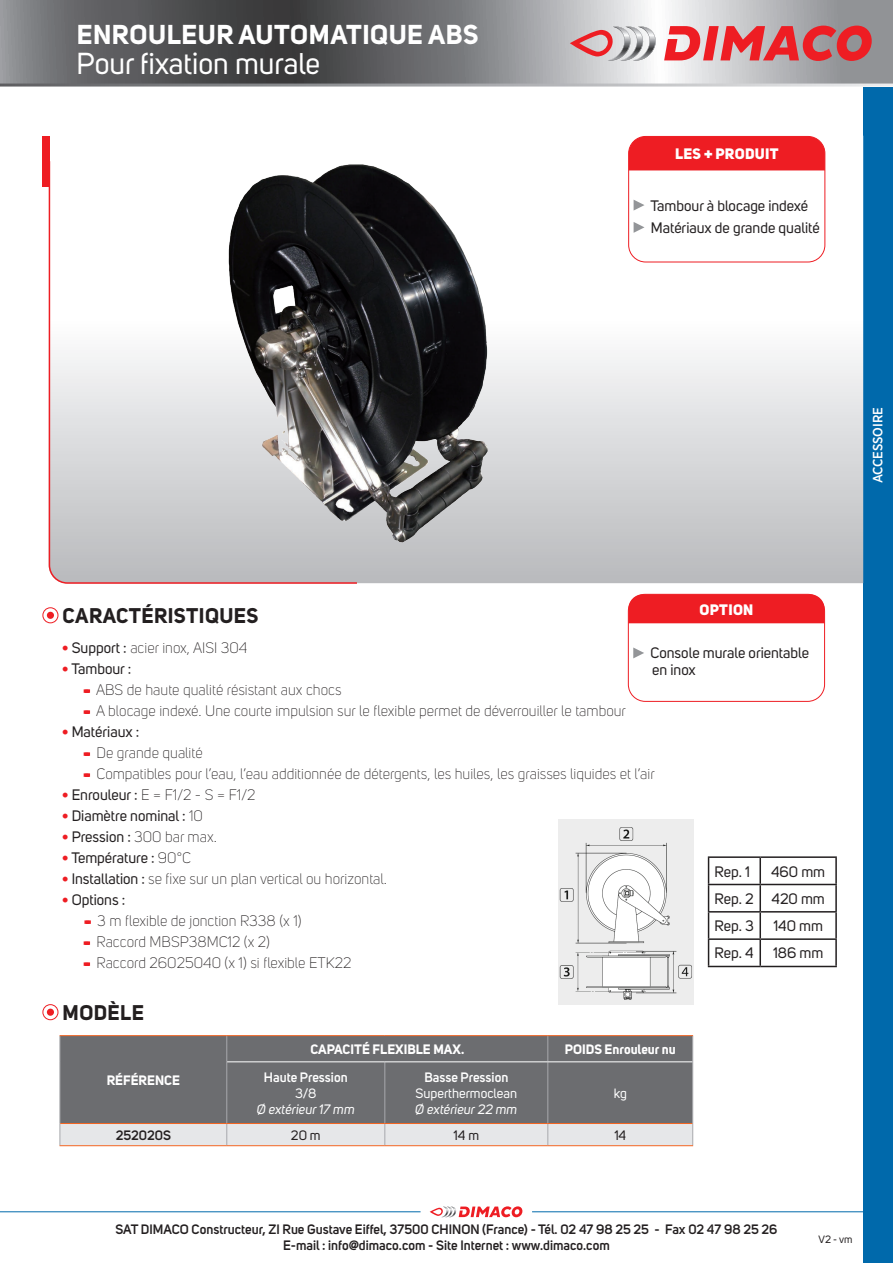
<style>
.page{position:relative;width:893px;height:1263px;background:#fff}
.page>*{position:absolute;margin:0;border:0;box-sizing:border-box;transform-origin:0 0}
.t1{font:30px "Uni Sans";color:#fff}
.t2{font:700 27px "Uni Sans";letter-spacing:.02em;color:#fff}
.t3{font:700 21px "Uni Sans";letter-spacing:.02em;color:#231f20}
.t4{font:300 15px "Uni Sans";color:#231f20}
.t5{font:15px "Uni Sans";color:#231f20}
.t6{font:800 15px "Uni Sans";letter-spacing:.02em;color:#fff}
.t7{font:600 13.5px/16.2px "Uni Sans";color:#231f20;text-align:center}
.t8{font:700 13.5px "Uni Sans";color:#fff}
.t9{font:italic 13.5px "Uni Sans";color:#fff}
.t10{font:600 13.5px "Uni Sans";color:#fff}
.t11{font:13.5px "Uni Sans";color:#fff}
.t12{font:500 13.5px "Gotham Narrow";letter-spacing:-.01em;color:#fff}
.t13{font:13.5px "Uni Sans";color:#231f20}
.t14{font:10.5px "Uni Sans";color:#231f20}
.s1{font-weight:800;color:#ee1d23}
.s2{font-weight:400}
.s3{font-size:12px;color:#ee1d23}
.s4{font-weight:300}
</style>
<div class="page">
<svg style="left:0;top:0;width:893px;height:87px;background:#808183"></svg>
<svg style="left:430px;top:1206px;width:92px;height:11px"></svg>
<hr style="left:0;top:1211px;width:421px;height:1px;background:#0069ab">
<hr style="left:532px;top:1211px;width:361px;height:1px;background:#0069ab">
<svg style="left:664px;top:26px;width:208px;height:35px;background:#d76468"></svg>
<svg style="left:570px;top:27px;width:87px;height:34px;background:#cdb0b3"></svg>
<div style="left:863px;top:87px;width:30px;height:1176px;background:#0069ab"></div>
<svg style="left:358px;top:148px;width:505px;height:435px"></svg>
<svg style="left:48px;top:161px;width:310px;height:423px"></svg>
<div style="left:43px;top:136px;width:7px;height:51px;background:#ee1d23"></div>
<div style="left:628px;top:136px;width:197px;height:126px;border:1px solid #ee1d23;border-radius:17px"></div>
<div style="left:629px;top:136px;width:196px;height:34px;background:#ee1d23"></div>
<svg style="left:634px;top:200px;width:10px;height:11px"></svg>
<svg style="left:634px;top:222px;width:10px;height:11px"></svg>
<div style="left:43px;top:607px;width:15px;height:16px;border:1px solid #ee1d23;border-radius:50%"></div>
<div style="left:47px;top:612px;width:7px;height:7px;background:#ee1d23;border-radius:50%"></div>
<img style="left:224px;top:162px;width:266px;height:383px">
<div style="left:628px;top:594px;width:197px;height:108px;border:1px solid #ee1d23;border-radius:17px"></div>
<div style="left:628px;top:594px;width:197px;height:29px;background:#ee1d23"></div>
<svg style="left:633px;top:647px;width:11px;height:11px"></svg>
<div style="left:43px;top:1004px;width:15px;height:16px;border:1px solid #ee1d23;border-radius:50%"></div>
<div style="left:47px;top:1008px;width:7px;height:8px;background:#ee1d23;border-radius:50%"></div>
<div style="left:61px;top:1036px;width:631px;height:87px;background:#6c6d70"></div>
<svg style="left:60px;top:1036px;width:1px;height:26px"></svg>
<svg style="left:226px;top:1036px;width:1px;height:26px"></svg>
<svg style="left:547px;top:1036px;width:1px;height:25px"></svg>
<svg style="left:692px;top:1036px;width:1px;height:26px"></svg>
<hr style="left:60px;top:1062px;width:1px;height:61px;background:#a8a9ad">
<hr style="left:226px;top:1062px;width:1px;height:61px;background:#a8a9ad">
<hr style="left:384px;top:1062px;width:1px;height:61px;background:#a8a9ad">
<hr style="left:547px;top:1062px;width:1px;height:61px;background:#a8a9ad">
<hr style="left:692px;top:1062px;width:1px;height:61px;background:#a8a9ad">
<div style="left:60px;top:1123px;width:633px;height:22px;background:#e6e7e9"></div>
<hr style="left:548px;top:1061px;width:144px;height:1px;background:#fff">
<hr style="left:227px;top:1061px;width:158px;height:1px;background:#fff">
<hr style="left:385px;top:1061px;width:163px;height:1px;background:#fff">
<hr style="left:60px;top:1035px;width:167px;height:1px;background:#f36421">
<hr style="left:227px;top:1035px;width:158px;height:1px;background:#f36421">
<hr style="left:385px;top:1035px;width:163px;height:1px;background:#f36421">
<hr style="left:548px;top:1035px;width:145px;height:1px;background:#f36421">
<hr style="left:60px;top:1123px;width:167px;height:1px;background:#f36421">
<hr style="left:227px;top:1123px;width:158px;height:1px;background:#f36421">
<hr style="left:385px;top:1123px;width:163px;height:1px;background:#f36421">
<hr style="left:548px;top:1123px;width:144px;height:1px;background:#f36421">
<hr style="left:60px;top:1145px;width:167px;height:1px;background:#f36421">
<hr style="left:227px;top:1145px;width:158px;height:1px;background:#f36421">
<hr style="left:385px;top:1145px;width:163px;height:1px;background:#f36421">
<hr style="left:548px;top:1145px;width:145px;height:1px;background:#f36421">
<hr style="left:708px;top:856px;width:52px;height:2px;background:#231f20">
<hr style="left:760px;top:856px;width:77px;height:2px;background:#231f20">
<hr style="left:759px;top:858px;width:2px;height:26px;background:#231f20">
<hr style="left:835px;top:858px;width:2px;height:26px;background:#231f20">
<hr style="left:708px;top:884px;width:52px;height:1px;background:#231f20">
<hr style="left:760px;top:884px;width:77px;height:1px;background:#231f20">
<hr style="left:759px;top:885px;width:2px;height:26px;background:#231f20">
<hr style="left:835px;top:885px;width:2px;height:26px;background:#231f20">
<hr style="left:708px;top:911px;width:52px;height:1px;background:#231f20">
<hr style="left:760px;top:911px;width:77px;height:1px;background:#231f20">
<hr style="left:759px;top:912px;width:2px;height:26px;background:#231f20">
<hr style="left:835px;top:912px;width:2px;height:26px;background:#231f20">
<hr style="left:708px;top:938px;width:52px;height:2px;background:#231f20">
<svg style="left:708px;top:858px;width:1px;height:108px"></svg>
<hr style="left:760px;top:938px;width:77px;height:2px;background:#231f20">
<hr style="left:759px;top:940px;width:2px;height:26px;background:#231f20">
<hr style="left:835px;top:940px;width:2px;height:26px;background:#231f20">
<hr style="left:708px;top:966px;width:52px;height:1px;background:#231f20">
<hr style="left:760px;top:966px;width:77px;height:1px;background:#231f20">
<img style="left:558px;top:819px;width:135px;height:185px">
<p class="t2" style="left:77px;top:18px;width:403px">ENROULEUR AUTOMATIQUE ABS</p>
<p class="t1" style="left:77px;top:46px;width:245px">Pour fixation murale</p>
<p class="t6" style="left:675px;top:144px;width:105px">LES + PRODUIT</p>
<p class="t5" style="left:650px;top:197px;width:159px">Tambour à blocage indexé</p>
<p class="t5" style="left:651px;top:219px;width:170px">Matériaux de grande qualité</p>
<p class="t12" style="left:869px;top:483px;width:77px;rotate:-90deg">ACCESSOIRE</p>
<p class="t3" style="left:63px;top:603px;width:197px">CARACTÉRISTIQUES</p>
<p class="t6" style="left:699px;top:600px;width:55px">OPTION</p>
<p class="t5" style="left:650px;top:644px;width:160px">Console murale orientable</p>
<p class="t5" style="left:652px;top:661px;width:45px">en inox</p>
<p class="t4" style="left:62px;top:639px;width:187px"><span class="s1">•</span> <span class="s2">Support :</span> acier inox, AISI 304</p>
<p class="t5" style="left:62px;top:660px;width:71px"><span class="s1">•</span> Tambour :</p>
<p class="t4" style="left:84px;top:681px;width:259px"><span class="s3">-</span> ABS de haute qualité résistant aux chocs</p>
<p class="t4" style="left:84px;top:702px;width:543px"><span class="s3">-</span> A blocage indexé. Une courte impulsion sur le flexible permet de déverrouiller le tambour</p>
<p class="t5" style="left:62px;top:723px;width:79px"><span class="s1">•</span> Matériaux :</p>
<p class="t4" style="left:84px;top:744px;width:120px"><span class="s3">-</span> De grande qualité</p>
<p class="t4" style="left:84px;top:765px;width:572px"><span class="s3">-</span> Compatibles pour l’eau, l’eau additionnée de détergents, les huiles, les graisses liquides et l’air</p>
<p class="t4" style="left:62px;top:786px;width:195px"><span class="s1">•</span> <span class="s2">Enrouleur :</span> E = F1/2 - S = F1/2</p>
<p class="t5" style="left:62px;top:807px;width:142px"><span class="s1">•</span> Diamètre nominal : <span class="s4">10</span></p>
<p class="t4" style="left:62px;top:828px;width:156px"><span class="s1">•</span> <span class="s2">Pression :</span> 300 bar max.</p>
<p class="t5" style="left:62px;top:849px;width:130px"><span class="s1">•</span> Température : <span class="s4">90°C</span></p>
<p class="t4" style="left:62px;top:870px;width:326px"><span class="s1">•</span> <span class="s2">Installation :</span> se fixe sur un plan vertical ou horizontal.</p>
<p class="t5" style="left:62px;top:891px;width:65px"><span class="s1">•</span> Options :</p>
<p class="t4" style="left:85px;top:912px;width:218px"><span class="s3">-</span> 3 m flexible de jonction R338 (x 1)</p>
<p class="t4" style="left:84px;top:933px;width:187px"><span class="s3">-</span> Raccord MBSP38MC12 (x 2)</p>
<p class="t4" style="left:84px;top:954px;width:269px"><span class="s3">-</span> Raccord 26025040 (x 1) si flexible ETK22</p>
<p class="t5" style="left:715px;top:863px;width:37px">Rep. 1</p>
<p class="t5" style="left:771px;top:863px;width:56px">460 mm</p>
<p class="t5" style="left:715px;top:890px;width:41px">Rep. 2</p>
<p class="t5" style="left:771px;top:890px;width:55px">420 mm</p>
<p class="t5" style="left:715px;top:917px;width:41px">Rep. 3</p>
<p class="t5" style="left:773px;top:917px;width:51px">140 mm</p>
<p class="t5" style="left:715px;top:944px;width:41px">Rep. 4</p>
<p class="t5" style="left:773px;top:944px;width:52px">186 mm</p>
<p class="t3" style="left:63px;top:1000px;width:83px">MODÈLE</p>
<p class="t8" style="left:107px;top:1071px;width:75px">RÉFÉRENCE</p>
<p class="t8" style="left:310px;top:1041px;width:155px">CAPACITÉ FLEXIBLE MAX.</p>
<p class="t8" style="left:565px;top:1041px;width:112px">POIDS Enrouleur nu</p>
<p class="t10" style="left:264px;top:1067px;width:85px">Haute Pression</p>
<p class="t11" style="left:295px;top:1085px;width:23px">3/8</p>
<p class="t9" style="left:257px;top:1101px;width:99px">Ø extérieur 17 mm</p>
<p class="t10" style="left:424px;top:1067px;width:85px">Basse Pression</p>
<p class="t11" style="left:416px;top:1085px;width:103px">Superthermoclean</p>
<p class="t9" style="left:415px;top:1101px;width:104px">Ø extérieur 22 mm</p>
<p class="t11" style="left:614px;top:1085px;width:15px">kg</p>
<p class="t7" style="left:116px;top:1126px;width:57px">252020S</p>
<p class="t13" style="left:291px;top:1127px;width:31px">20 m</p>
<p class="t13" style="left:454px;top:1127px;width:27px">14 m</p>
<p class="t13" style="left:614px;top:1127px;width:13px">14</p>
<p class="t7" style="left:116px;top:1220px;width:663px">SAT DIMACO Constructeur, ZI Rue Gustave Eiffel, 37500 CHINON (France) - Tél. 02 47 98 25 25 - Fax 02 47 98 25 26<br>E-mail : info@dimaco.com - Site Internet : www.dimaco.com</p>
<p class="t14" style="left:819px;top:1233px;width:35px">V2 - vm</p>
</div>
